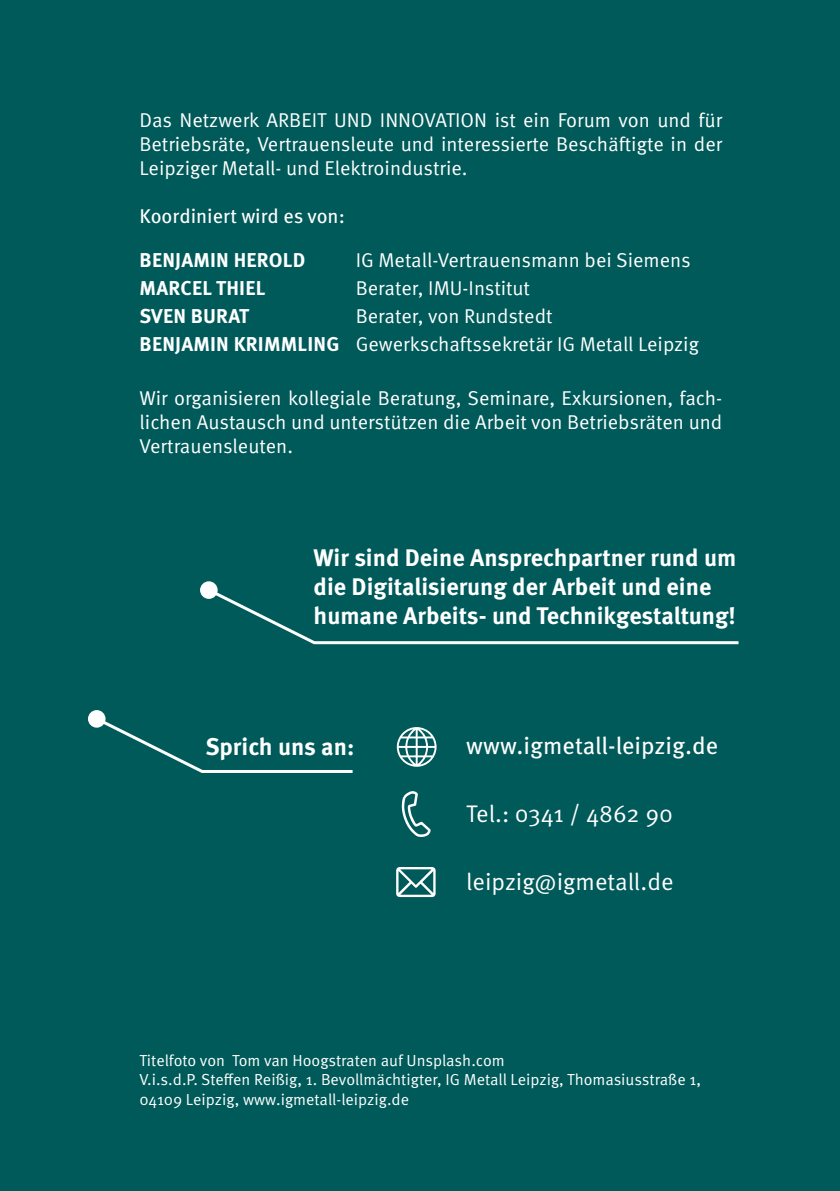
<style>
.page{position:relative;width:840px;height:1191px;background:#fff}
.page>*{position:absolute;margin:0;border:0;box-sizing:border-box;transform-origin:0 0}
.t1{font:700 24px/28.8px "Meta Pro";color:#fff}
.t2{font:24px "Meta Pro";color:#fff}
.t3{font:24px "Meta Pro";color:#fff}
.t4{font:20px/24px "Meta Pro";color:#fff;text-align:justify}
.t5{font:700 20px "Meta Pro";letter-spacing:.01em;color:#fff}
.t6{font:20px "Meta Pro";color:#fff}
.t7{font:16px/19.2px "Meta Pro";color:#fff}
.s1{font-weight:700}
</style>
<div class="page">
<div style="left:0;top:0;width:839px;height:1191px;background:#015a5a"></div>
<svg style="left:211px;top:587px;width:528px;height:58px"></svg>
<div style="left:200px;top:581px;width:17px;height:18px;background:#fff;border-radius:50%"></div>
<svg style="left:401px;top:791px;width:29px;height:46px"></svg>
<svg style="left:396px;top:867px;width:39px;height:30px"></svg>
<svg style="left:396px;top:727px;width:40px;height:40px"></svg>
<svg style="left:96px;top:716px;width:257px;height:57px"></svg>
<div style="left:88px;top:710px;width:17px;height:17px;background:#fff;border-radius:50%"></div>
<p class="t4" style="left:139px;top:108px;width:584px">Das Netzwerk ARBEIT UND INNOVATION ist ein Forum von und für Betriebsräte, Vertrauensleute und interessierte Beschäftigte in der Leipziger Metall- und Elektroindustrie.</p>
<p class="t6" style="left:139px;top:203px;width:207px">Koordiniert wird es von:</p>
<p class="t5" style="left:139px;top:247px;width:167px">BENJAMIN HEROLD</p>
<p class="t4" style="left:355px;top:248px;width:336px">IG Metall-Vertrauensmann bei Siemens</p>
<p class="t5" style="left:139px;top:275px;width:127px">MARCEL THIEL</p>
<p class="t4" style="left:355px;top:276px;width:176px">Berater, IMU-Institut</p>
<p class="t5" style="left:139px;top:303px;width:111px">SVEN BURAT</p>
<p class="t4" style="left:355px;top:304px;width:198px">Berater, von Rundstedt</p>
<p class="t4" style="left:139px;top:332px;width:560px"><span class="s1">BENJAMIN KRIMMLING</span> Gewerkschaftssekretär IG Metall Leipzig</p>
<p class="t4" style="left:139px;top:387px;width:584px">Wir organisieren kollegiale Beratung, Seminare, Exkursionen, fach&shy;lichen Austausch und unterstützen die Arbeit von Betriebsräten und Vertrauensleuten.</p>
<p class="t1" style="left:313px;top:544px;width:424px">Wir sind Deine Ansprechpartner rund um</p>
<p class="t1" style="left:313px;top:573px;width:423px">die Digitalisierung der Arbeit und eine humane Arbeits- und Technikgestaltung!</p>
<p class="t1" style="left:205px;top:732px;width:150px">Sprich uns an:</p>
<p class="t3" style="left:466px;top:730px;width:253px">www.igmetall-leipzig.de</p>
<p class="t2" style="left:466px;top:798px;width:208px">Tel.: 0341 / 4862 90</p>
<p class="t2" style="left:466px;top:867px;width:209px">leipzig@igmetall.de</p>
<p class="t7" style="left:139px;top:1051px;width:367px">Titelfoto von Tom van Hoogstraten auf Unsplash.com</p>
<p class="t7" style="left:139px;top:1070px;width:562px">V.i.s.d.P. Steffen Reißig, 1. Bevollmächtigter, IG Metall Leipzig, Thomasiusstraße 1,<br>04109 Leipzig, www.igmetall-leipzig.de</p>
</div>
